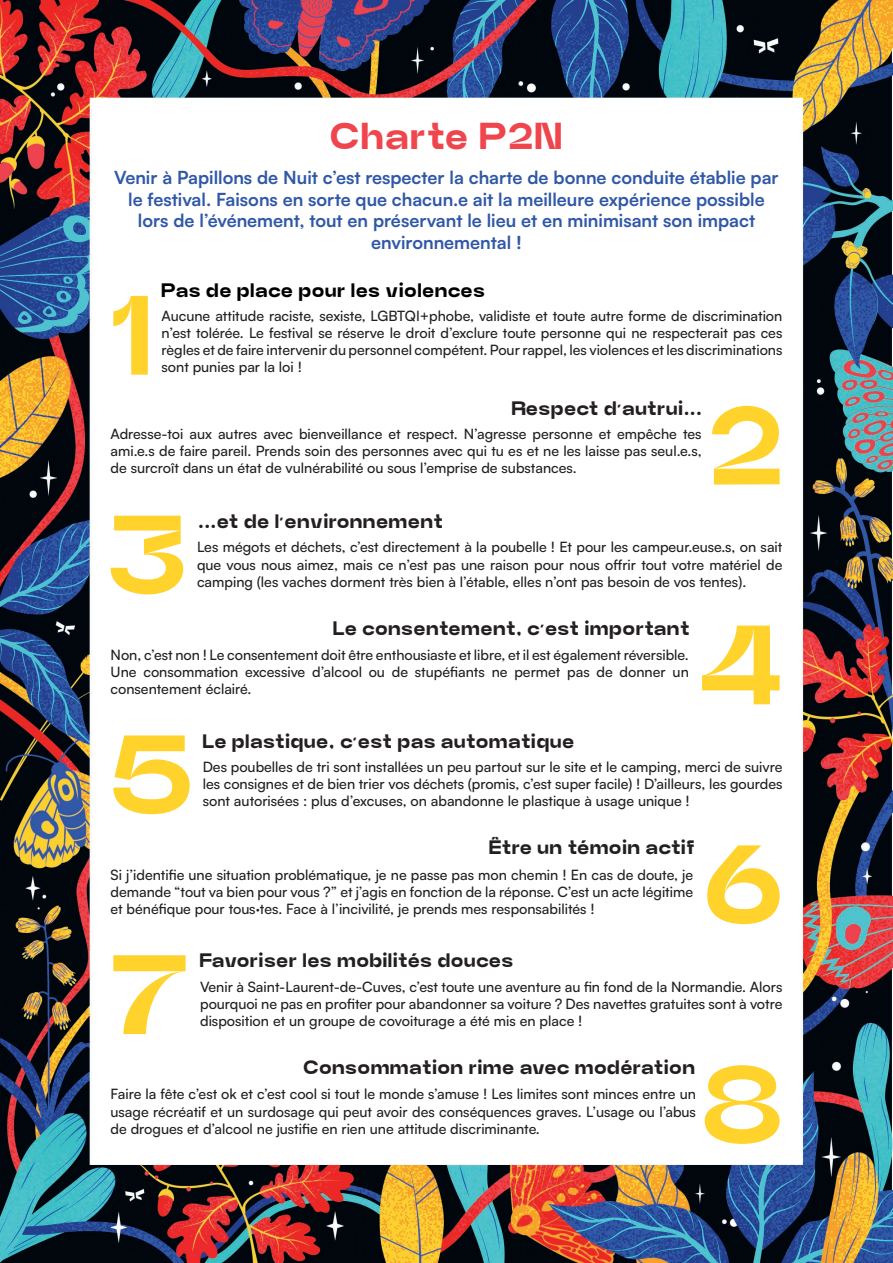
<style>
.page{position:relative;width:893px;height:1263px;background:#fff}
.page>*{position:absolute;margin:0;border:0;box-sizing:border-box;transform-origin:0 0}
.t1{font:900 112.5px "Neue Power";color:#ffd22c}
.t2{font:900 37.5px "Neue Power";letter-spacing:.055em;color:#ef464e}
.t3{font:900 19.5px "Neue Power";letter-spacing:.055em;color:#231f20}
.t4{font:900 19.5px "Neue Power";letter-spacing:.055em;color:#000001}
.t5{font:700 18px/21.6px "Satoshi";color:#3058a7;text-align:center}
.t6{font:500 14.25px/17.1px "Satoshi";color:#231f20;text-align:justify}
</style>
<div class="page">
<img style="left:0;top:1px;width:893px;height:1261px">
<h2 class="t2" style="left:330px;top:112px;width:233px">Charte P2N</h2>
<p class="t5" style="left:114px;top:166px;width:666px">Venir à Papillons de Nuit c’est respecter la charte de bonne conduite établie par le festival. Faisons en sorte que chacun.e ait la meilleure expérience possible lors de l’événement, tout en préservant le lieu et en minimisant son impact environnemental !</p>
<h3 class="t4" style="left:162px;top:278px;width:325px">Pas de place pour les violences</h3>
<p class="t6" style="left:162px;top:307px;width:622px">Aucune attitude raciste, sexiste, LGBTQI+phobe, validiste et toute autre forme de discrimination n’est tolérée. Le festival se réserve le droit d’exclure toute personne qui ne respecterait pas ces règles et de faire intervenir du personnel compétent. Pour rappel, les violences et les discriminations sont punies par la loi !</p>
<h1 class="t1" style="left:709px;top:375px;width:75px">2</h1>
<h1 class="t1" style="left:111px;top:265px;width:42px">1</h1>
<h3 class="t3" style="left:512px;top:396px;width:191px">Respect d’autrui...</h3>
<p class="t6" style="left:111px;top:425px;width:593px">Adresse-toi aux autres avec bienveillance et respect. N’agresse personne et empêche tes ami.e.s de faire pareil. Prends soin des personnes avec qui tu es et ne les laisse pas seul.e.s, de surcroît dans un état de vulnérabilité ou sous l’emprise de substances.</p>
<h1 class="t1" style="left:111px;top:485px;width:77px">3</h1>
<h3 class="t3" style="left:198px;top:509px;width:246px">...et de l’environnement</h3>
<p class="t6" style="left:197px;top:538px;width:587px">Les mégots et déchets, c’est directement à la poubelle ! Et pour les campeur.euse.s, on sait que vous nous aimez, mais ce n’est pas une raison pour nous offrir tout votre matériel de camping (les vaches dorment très bien à l’étable, elles n’ont pas besoin de vos tentes).</p>
<h1 class="t1" style="left:699px;top:595px;width:85px">4</h1>
<h3 class="t3" style="left:333px;top:615px;width:358px">Le consentement, c’est important</h3>
<p class="t6" style="left:111px;top:645px;width:580px">Non, c’est non ! Le consentement doit être enthousiaste et libre, et il est également réversible.<br>Une consommation excessive d’alcool ou de stupéfiants ne permet pas de donner un consentement éclairé.</p>
<h1 class="t1" style="left:111px;top:704px;width:83px">5</h1>
<h3 class="t3" style="left:203px;top:729px;width:373px">Le plastique, c’est pas automatique</h3>
<p class="t6" style="left:203px;top:757px;width:581px">Des poubelles de tri sont installées un peu partout sur le site et le camping, merci de suivre les consignes et de bien trier vos déchets (promis, c’est super facile) ! D’ailleurs, les gourdes sont autorisées : plus d’excuses, on abandonne le plastique à usage unique !</p>
<h1 class="t1" style="left:704px;top:814px;width:79px">6</h1>
<h3 class="t3" style="left:489px;top:835px;width:207px">Être un témoin actif</h3>
<p class="t6" style="left:111px;top:865px;width:584px">Si j’identifie une situation problématique, je ne passe pas mon chemin ! En cas de doute, je demande “tout va bien pour vous ?” et j’agis en fonction de la réponse. C’est un acte légitime et bénéfique pour tous·tes. Face à l’incivilité, je prends mes responsabilités !</p>
<h1 class="t1" style="left:111px;top:924px;width:79px">7</h1>
<h3 class="t3" style="left:200px;top:948px;width:315px">Favoriser les mobilités douces</h3>
<p class="t6" style="left:200px;top:977px;width:584px">Venir à Saint-Laurent-de-Cuves, c’est toute une aventure au fin fond de la Normandie. Alors pourquoi ne pas en profiter pour abandonner sa voiture ? Des navettes gratuites sont à votre disposition et un groupe de covoiturage a été mis en place !</p>
<h1 class="t1" style="left:702px;top:1034px;width:82px">8</h1>
<h3 class="t3" style="left:303px;top:1055px;width:393px">Consommation rime avec modération</h3>
<p class="t6" style="left:111px;top:1085px;width:587px">Faire la fête c’est ok et c’est cool si tout le monde s’amuse ! Les limites sont minces entre un usage récréatif et un surdosage qui peut avoir des conséquences graves. L’usage ou l’abus de drogues et d’alcool ne justifie en rien une attitude discriminante.</p>
</div>
